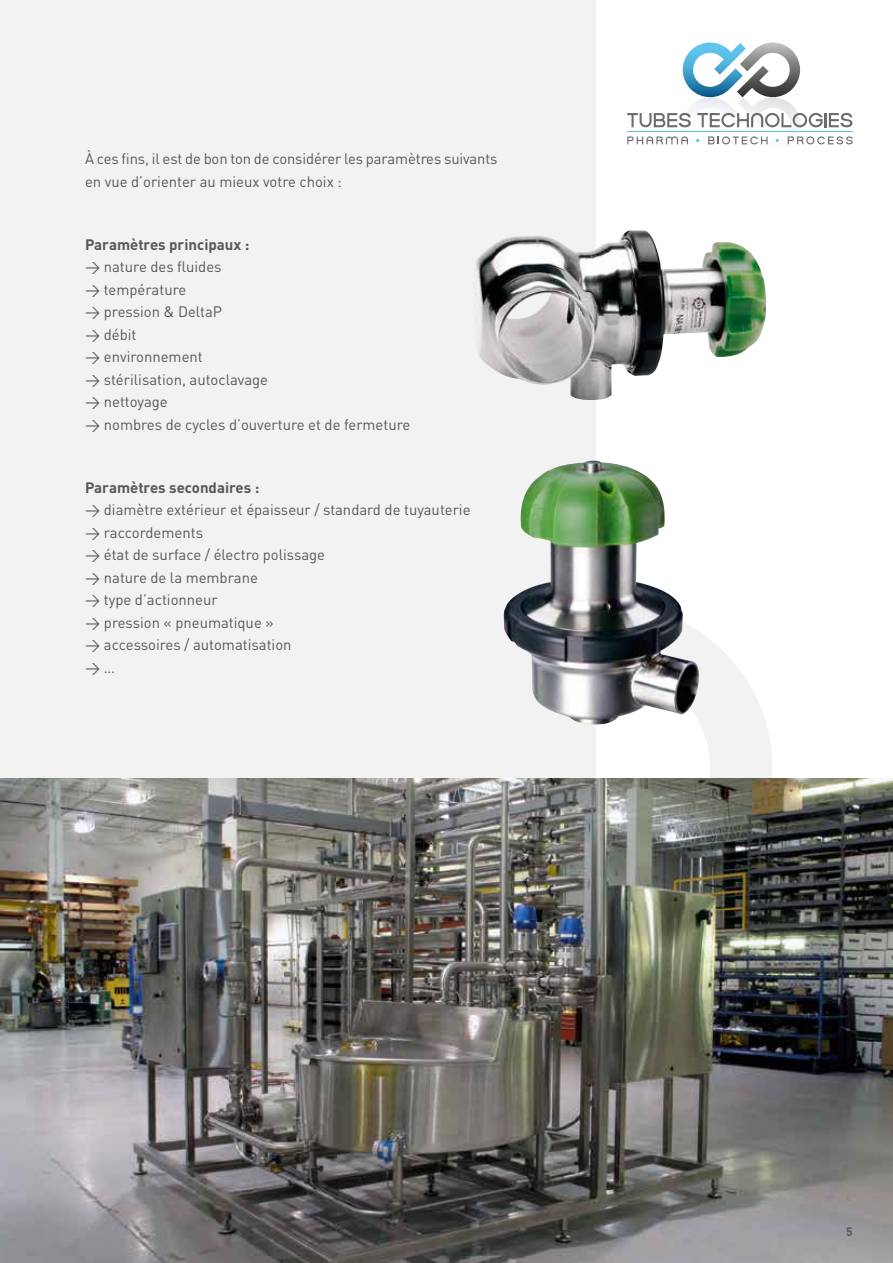
<style>
.page{position:relative;width:893px;height:1263px;background:#fff}
.page>*{position:absolute;margin:0;border:0;box-sizing:border-box;transform-origin:0 0}
.t1{font:15px/22.5px "DIN";color:#575756}
.t2{font:700 15px "DIN";color:#575756}
.t3{font:700 12px "DIN";color:#575756}
</style>
<div class="page">
<svg style="left:683px;top:43px;width:117px;height:54px"></svg>
<img style="left:683px;top:97px;width:54px;height:48px">
<img style="left:737px;top:97px;width:63px;height:48px">
<svg style="left:627px;top:113px;width:64px;height:14px"></svg>
<svg style="left:697px;top:113px;width:126px;height:14px"></svg>
<hr style="left:824px;top:113px;width:3px;height:14px;background:#696d72">
<svg style="left:829px;top:113px;width:23px;height:14px"></svg>
<svg style="left:627px;top:136px;width:61px;height:8px"></svg>
<svg style="left:708px;top:136px;width:59px;height:8px"></svg>
<svg style="left:788px;top:136px;width:65px;height:8px"></svg>
<hr style="left:627px;top:131px;width:225px;height:1px;background:#60c5ed">
<div style="left:0;top:0;width:595px;height:1263px;background:#f2f2f2"></div>
<svg style="left:595px;top:632px;width:177px;height:146px"></svg>
<img style="left:0;top:778px;width:893px;height:485px">
<img style="left:474px;top:230px;width:292px;height:171px">
<img style="left:503px;top:461px;width:196px;height:265px">
<p class="t1" style="left:85px;top:147px;width:414px">À ces fins, il est de bon ton de considérer les paramètres suivants en vue d’orienter au mieux votre choix :</p>
<p class="t2" style="left:85px;top:235px;width:166px">Paramètres principaux :</p>
<p class="t1" style="left:85px;top:255px;width:327px">&gt; nature des fluides<br>&gt; température<br>&gt; pression &amp; DeltaP<br>&gt; débit<br>&gt; environnement<br>&gt; stérilisation, autoclavage<br>&gt; nettoyage<br>&gt; nombres de cycles d’ouverture et de fermeture</p>
<p class="t2" style="left:85px;top:478px;width:176px">Paramètres secondaires :</p>
<p class="t1" style="left:85px;top:498px;width:387px">&gt; diamètre extérieur et épaisseur / standard de tuyauterie &gt; raccordements<br>&gt; état de surface / électro polissage<br>&gt; nature de la membrane<br>&gt; type d’actionneur<br>&gt; pression « pneumatique »<br>&gt; accessoires / automatisation<br>&gt;…</p>
<p class="t3" style="left:846px;top:1224px;width:8px">5</p>
</div>
